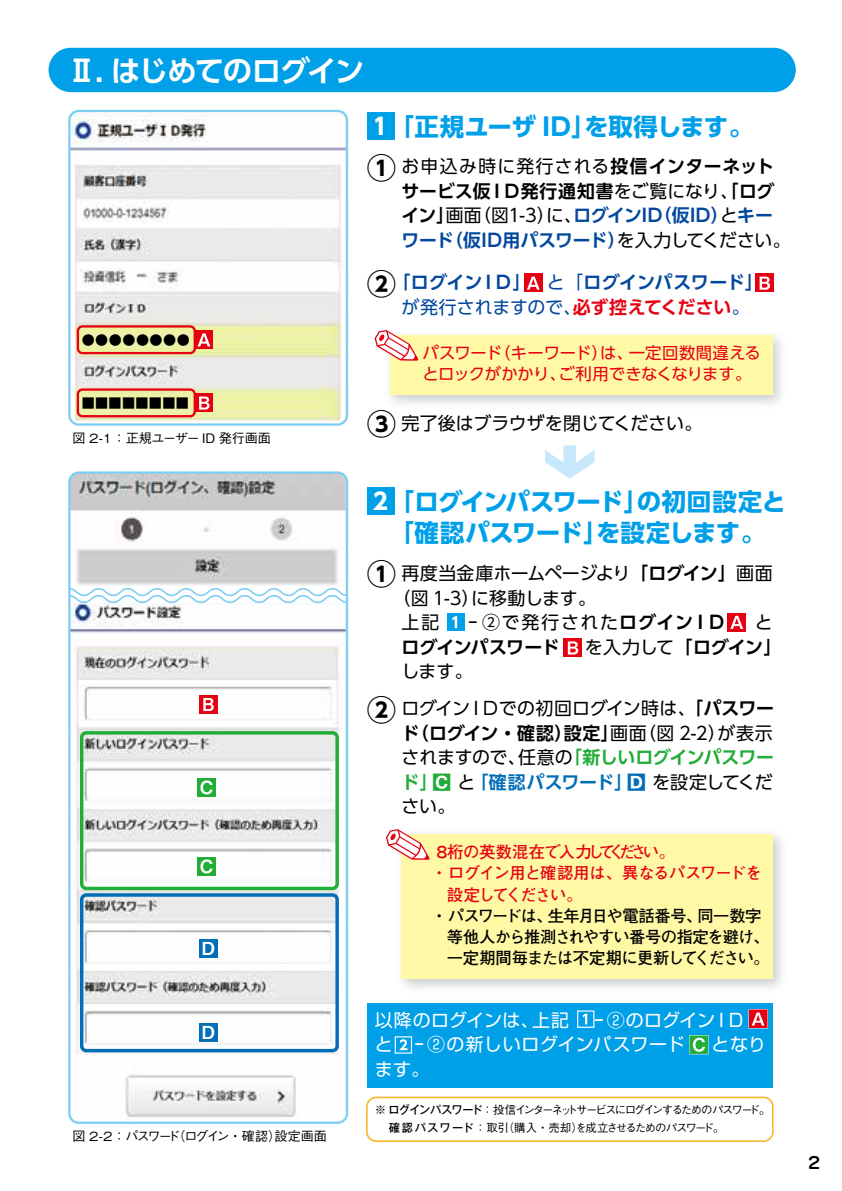
<style>
.page{position:relative;width:842px;height:1191px;background:#fff}
.page>*{position:absolute;margin:0;border:0;box-sizing:border-box;transform-origin:0 0}
.t1{font:700 29.4px "UD Shin Go Pro De";letter-spacing:-.055em;color:#fff}
.t2{font:700 29.4px "UD Shin Go Pro";color:#000}
.t3{font:700 24.4px/31px "UD Shin Go Pro";letter-spacing:-.02em;color:#00a0e9;text-align:center}
.t4{font:18px/24.4px "UD Shin Go Pro";letter-spacing:.005em;color:#000}
.t5{font:18px/24.4px "Shin Go Upr";letter-spacing:.02em;color:#fff}
.t6{font:18px "UD Shin Go Pro";letter-spacing:-.015em;color:#000}
.t7{font:700 18px "UD Shin Go Pro De";letter-spacing:-.025em;color:#00479d}
.t8{font:700 18px "UD Shin Go Pro De";letter-spacing:-.03em;color:#000}
.t9{font:18px "UD Shin Go Pro";letter-spacing:.07em;color:#000}
.t10{font:18px "UD Shin Go Pro";letter-spacing:-.01em;color:#00479d}
.t11{font:18px "UD Shin Go Pro";letter-spacing:.09em;color:#000;scale:.5 1}
.t12{font:18px "Midashi Go Pro MB31";color:#fff}
.t13{font:700 16.4px/21.2px "G Futo Go B101 Pro";letter-spacing:-.055em;color:#000}
.t14{font:16.4px/21.2px "UD Shin Go Pro";letter-spacing:-.015em;color:#e60012}
.t15{font:700 16.4px "G Futo Go B101 Pro";letter-spacing:-.045em;color:#e60012}
.t16{font:700 16.4px "G Futo Go B101 Pro";letter-spacing:-.145em;color:#e60012}
.t17{font:700 16.4px "G Futo Go B101 Pro";letter-spacing:-.09em;color:#e60012}
.t18{font:700 16.4px "G Jun 501 Pro";color:#000}
.t19{font:500 13px "G Gothic BBB Pro";letter-spacing:-.115em;color:#000}
.t20{font:500 13px "G Gothic BBB Pro";color:#000}
.t21{font:13px "UD Shin Go Pro";color:#000}
.t22{font:500 11.4px/18px "Gothic BBB Pro";letter-spacing:-.145em;color:#000}
.s1{font-size:22.8px;color:#fff}
.s2{font-family:"UD Shin Go Pro De";font-weight:700}
.s3{font-family:"UD Shin Go Pro De";font-weight:700;color:#00479d}
.s4{font-family:"UD Shin Go Pro";font-weight:400}
.s5{font-family:"UD Shin Go Pro De";font-weight:700;color:#e60012}
.s6{font-weight:700;font-size:29.4px}
.s7{font-family:"UD Shin Go Pro De";font-weight:700;color:#22ac38}
.s8{font-family:"Gothic MB101 Pr 6 N";font-weight:700;color:#22ac38}
.s9{font-family:"UD Shin Go Pro De";font-weight:700;color:#036eb8}
.s10{font-family:"Gothic MB101 Pr 6 N";font-weight:700;color:#036eb8}
.s11{font-family:"Gothic MB101 Pro"}
</style>
<div class="page">
<img style="left:71px;top:113px;width:274px;height:310px">
<div style="left:68px;top:110px;width:280px;height:316px;border:2px solid #7ecef4;border-radius:9px"></div>
<img style="left:71px;top:474px;width:274px;height:111px">
<div style="left:390px;top:335px;width:383px;height:59px;background:#fff8a5"></div>
<svg style="left:375px;top:330px;width:43px;height:31px"></svg>
<div style="left:401px;top:834px;width:372px;height:144px;background:#fff8a5"></div>
<svg style="left:386px;top:829px;width:43px;height:31px"></svg>
<img style="left:70px;top:604px;width:276px;height:517px">
<div style="left:68px;top:471px;width:280px;height:652px;border:2px solid #7ecef4;border-radius:9px"></div>
<svg style="left:68px;top:587px;width:281px;height:17px"></svg>
<div style="left:367px;top:1003px;width:406px;height:84px;background:#00a0e9"></div>
<div style="left:366px;top:1096px;width:408px;height:46px;border:2px solid #f8b62d;border-radius:9px"></div>
<div style="left:49px;top:48px;width:747px;height:44px;background:#00a0e9;border-radius:22px"></div>
<svg style="left:545px;top:445px;width:50px;height:33px"></svg>
<div style="left:367px;top:112px;width:27px;height:28px;background:#00a0e9"></div>
<div style="left:367px;top:487px;width:27px;height:28px;background:#00a0e9"></div>
<div style="left:447px;top:613px;width:18px;height:18px;background:#00a0e9"></div>
<svg style="left:452px;top:616px;width:5px;height:12px"></svg>
<div style="left:524px;top:274px;width:18px;height:18px;background:#e60012"></div>
<svg style="left:527px;top:276px;width:13px;height:14px"></svg>
<div style="left:727px;top:613px;width:19px;height:18px;background:#e60012"></div>
<svg style="left:730px;top:616px;width:13px;height:13px"></svg>
<div style="left:195px;top:330px;width:18px;height:19px;background:#e60012"></div>
<svg style="left:198px;top:333px;width:12px;height:13px"></svg>
<div style="left:755px;top:274px;width:19px;height:18px;background:#e60012"></div>
<svg style="left:760px;top:276px;width:10px;height:14px"></svg>
<svg style="left:563px;top:638px;width:19px;height:19px"></svg>
<svg style="left:568px;top:641px;width:10px;height:13px"></svg>
<div style="left:199px;top:695px;width:18px;height:18px;background:#e60012"></div>
<svg style="left:203px;top:698px;width:11px;height:13px"></svg>
<div style="left:195px;top:394px;width:18px;height:18px;background:#e60012"></div>
<svg style="left:199px;top:396px;width:11px;height:13px"></svg>
<div style="left:197px;top:778px;width:19px;height:18px;background:#22ac38"></div>
<div style="left:197px;top:857px;width:19px;height:18px;background:#22ac38"></div>
<div style="left:199px;top:939px;width:18px;height:18px;background:#036eb8"></div>
<div style="left:199px;top:1023px;width:18px;height:18px;background:#036eb8"></div>
<div style="left:77px;top:325px;width:119px;height:29px;border:2px solid #e60012;border-radius:5px"></div>
<div style="left:80px;top:731px;width:259px;height:159px;border:3px solid #22ac38;border-radius:5px"></div>
<div style="left:80px;top:893px;width:259px;height:159px;border:3px solid #036eb8;border-radius:5px"></div>
<div style="left:77px;top:388px;width:119px;height:29px;border:2px solid #e60012;border-radius:5px"></div>
<div style="left:395px;top:1036px;width:17px;height:17px;border:1px solid #fff"></div>
<svg style="left:399px;top:1039px;width:8px;height:11px"></svg>
<div style="left:577px;top:1010px;width:17px;height:17px;border:1px solid #fff"></div>
<svg style="left:583px;top:1013px;width:4px;height:11px"></svg>
<svg style="left:748px;top:1009px;width:20px;height:19px"></svg>
<svg style="left:689px;top:1035px;width:19px;height:19px"></svg>
<h1 class="t1" style="left:67px;top:47px;width:298px">Ⅱ. はじめてのログイン</h1>
<h2 class="t3" style="left:373px;top:111px;width:382px"><span class="s1">1</span>「正規ユーザ ID」を取得します。</h2>
<p class="t21" style="left:82px;top:330px;width:110px">●●●●●●●●</p>
<p class="t21" style="left:82px;top:393px;width:109px">■■■■■■■■</p>
<p class="t20" style="left:73px;top:427px;width:200px">図 2-1：正規ユーザー ID 発行画面</p>
<p class="t12" style="left:200px;top:772px;width:15px">C</p>
<p class="t12" style="left:200px;top:851px;width:15px">C</p>
<p class="t12" style="left:201px;top:934px;width:15px">D</p>
<p class="t12" style="left:201px;top:1017px;width:15px">D</p>
<p class="t19" style="left:73px;top:1125px;width:256px">図 2-2：パスワード（ログイン・確認）設定画面</p>
<h1 class="t2" style="left:367px;top:143px;width:31px">①</h1>
<p class="t9" style="left:401px;top:152px;width:374px">お申込み時に発行される<span class="s2">投信インターネット</span></p>
<p class="t4" style="left:401px;top:178px;width:390px"><span class="s2">サービス仮ＩＤ発行通知書</span>をご覧になり、<span class="s2">「ログイン」</span>画面（図1-3）に、<span class="s3">ログインID（仮ID）</span>と<span class="s3">キーワード（仮ID用パスワード）</span>を入力してください。</p>
<h1 class="t2" style="left:367px;top:259px;width:31px">②</h1>
<p class="t7" style="left:393px;top:268px;width:382px">「ログインＩＤ」<span class="s4">　 と「</span>ログインパスワード」<span class="s4">　</span></p>
<p class="t10" style="left:401px;top:292px;width:350px">が発行されますので、<span class="s5">必ず控えてください</span>。</p>
<p class="t14" style="left:422px;top:342px;width:340px">パスワード（キーワード）は、一定回数間違えるとロックがかかり、ご利用できなくなります。</p>
<p class="t6" style="left:367px;top:409px;width:337px"><span class="s6">③</span> 完了後はブラウザを閉じてください。</p>
<h2 class="t3" style="left:373px;top:486px;width:414px"><span class="s1">2</span>「ログインパスワード」の初回設定と「確認パスワード」を設定します。</h2>
<h1 class="t2" style="left:367px;top:550px;width:31px">①</h1>
<p class="t6" style="left:401px;top:558px;width:373px">再度当金庫ホームページより<span class="s2">「ログイン」</span>画面</p>
<p class="t4" style="left:393px;top:585px;width:205px">（図 1-3）に移動します。</p>
<p class="t4" style="left:402px;top:609px;width:39px">上記</p>
<p class="t11" style="left:468px;top:607px;width:610px">ー ②で発行された<span class="s2">ログインＩＤ 　</span>と</p>
<p class="t8" style="left:401px;top:632px;width:382px">ログインパスワード　 <span class="s4">を入力して</span>「ログイン」</p>
<p class="t4" style="left:401px;top:658px;width:73px">します。</p>
<h1 class="t2" style="left:367px;top:685px;width:31px">②</h1>
<p class="t4" style="left:401px;top:696px;width:374px">ログインＩＤでの初回ログイン時は、<span class="s2">「パスワー</span></p>
<p class="t4" style="left:401px;top:720px;width:374px;text-align:justify"><span class="s2">ド（ログイン・確認）設定」</span>画面（図 2-2）が表示されますので、任意の<span class="s7">「新しいログインパスワード」</span><span class="s8">C</span> と<span class="s9">「確認パスワード」</span><span class="s10">D</span> を設定してくだ</p>
<p class="t4" style="left:401px;top:794px;width:55px">さい。</p>
<p class="t16" style="left:434px;top:839px;width:243px">８桁の英数混在で入力してください。</p>
<p class="t15" style="left:431px;top:860px;width:333px">・ログイン用と確認用は、異なるパスワードを</p>
<p class="t17" style="left:447px;top:881px;width:137px">設定してください。</p>
<p class="t13" style="left:447px;top:903px;width:324px;text-indent:-16px">・パスワードは、生年月日や電話番号、同一数字等他人から推測されやすい番号の指定を避け、一定期間毎または不定期に更新してください。</p>
<p class="t5" style="left:375px;top:1006px;width:372px">以降のログインは、上記　 ー ②のログインＩＤと　 ー ②の新しいログインパスワード</p>
<p class="t5" style="left:711px;top:1031px;width:56px">となり</p>
<p class="t5" style="left:375px;top:1055px;width:56px">ます。</p>
<p class="t22" style="left:389px;top:1099px;width:383px;text-indent:-14px">※ <span class="s11">ログインパスワード</span>：投信インターネットサービスにログインするためのパスワード。<span class="s11">確認パスワード</span>：取引（購入・売却）を成立させるためのパスワード。</p>
<p class="t18" style="left:808px;top:1149px;width:14px">2</p>
</div>
